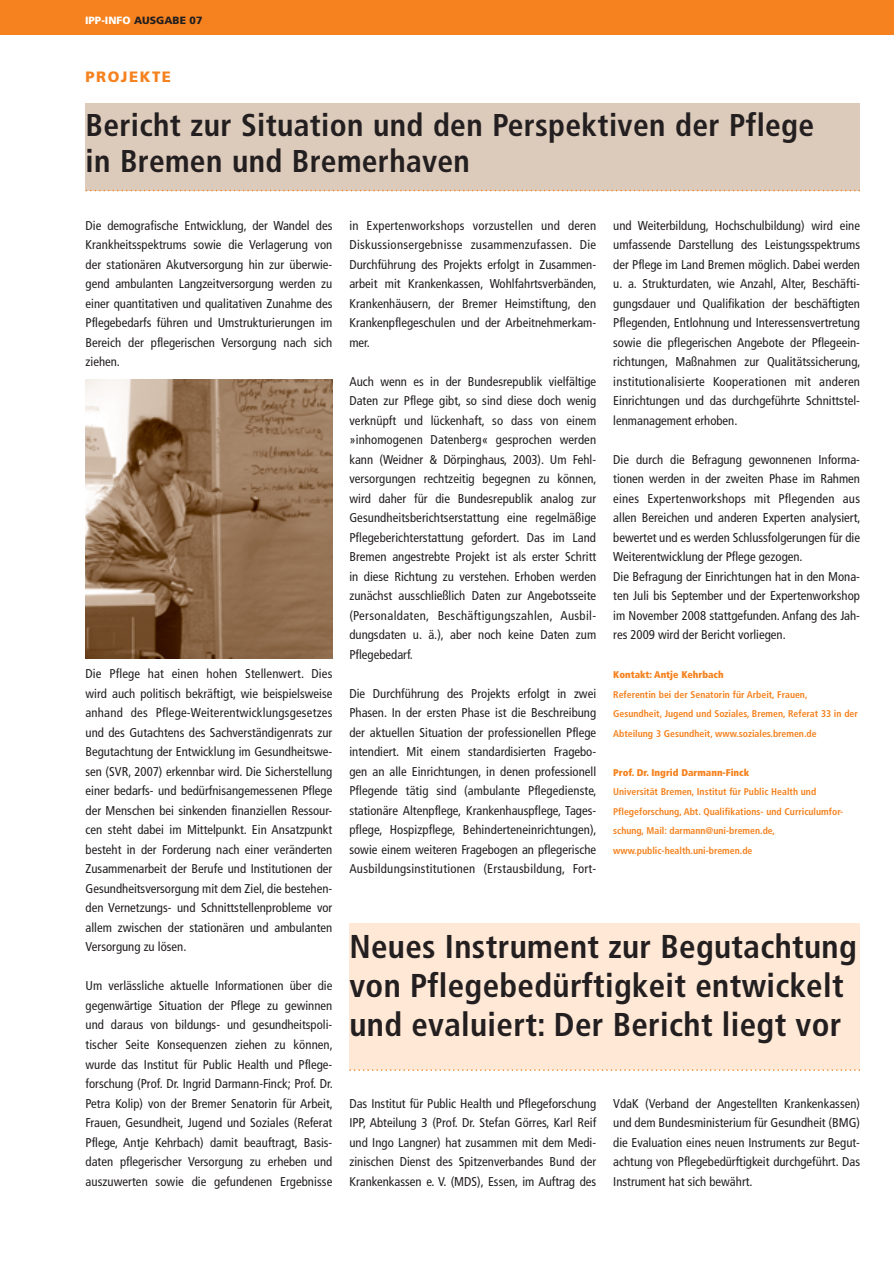
<style>
.page{position:relative;width:895px;height:1265px;background:#fff}
.page>*{position:absolute;margin:0;border:0;box-sizing:border-box;transform-origin:0 0}
.t1{font:700 condensed 33px/39px "Frutiger";letter-spacing:.01em;color:#231f20}
.t2{font:700 condensed 31.5px/36px "Frutiger";letter-spacing:.01em;color:#231f20}
.t3{font:900 15px "Frutiger";letter-spacing:.1em;color:#f5821f}
.t4{font:condensed 12.6px/19.5px "Frutiger";color:#231f20;text-align:justify}
.t5{font:900 10.5px "Frutiger";color:#231f20}
.t6{font:700 condensed 9.6px/19.5px "Frutiger";color:#f5821f}
.t7{font:900 condensed 9.6px "Frutiger";color:#f5821f}
.s1{color:#fff}
</style>
<div class="page">
<div style="left:0;top:1px;width:893px;height:34px;background:#f5821f"></div>
<div style="left:85px;top:103px;width:774px;height:87px;background:#dccaba"></div>
<svg style="left:85px;top:190px;width:774px;height:1px"></svg>
<div style="left:349px;top:923px;width:510px;height:147px;background:#ffe8d5"></div>
<svg style="left:349px;top:1069px;width:510px;height:1px"></svg>
<img style="left:85px;top:379px;width:247px;height:279px">
<p class="t5" style="left:85px;top:16px;width:119px"><span class="s1">IPP-INFO</span> AUSGABE 07</p>
<p class="t3" style="left:85px;top:71px;width:87px">PROJEKTE</p>
<h2 class="t2" style="left:85px;top:109px;width:729px">Bericht zur Situation und den Perspektiven der Pflege in Bremen und Bremerhaven</h2>
<p class="t4" style="left:85px;top:216px;width:248px">Die demografische Entwicklung, der Wandel des Krankheitsspektrums sowie die Verlagerung von der stationären Akutversorgung hin zur überwie&shy;gend ambulanten Langzeitversorgung werden zu einer quantitativen und qualitativen Zunahme des Pflegebedarfs führen und Umstrukturierungen im Bereich der pflegerischen Versorgung nach sich ziehen.</p>
<p class="t4" style="left:85px;top:665px;width:248px">Die Pflege hat einen hohen Stellenwert. Dies wird auch politisch bekräftigt, wie beispielsweise anhand des Pflege-Weiterentwicklungsgesetzes und des Gutachtens des Sachverständigenrats zur Begutachtung der Entwicklung im Gesundheitswe&shy;sen (SVR, 2007) erkennbar wird. Die Sicherstellung einer bedarfs- und bedürfnisangemessenen Pflege der Menschen bei sinkenden finanziellen Ressour&shy;cen steht dabei im Mittelpunkt. Ein Ansatzpunkt besteht in der Forderung nach einer veränderten Zusammenarbeit der Berufe und Institutionen der Gesundheitsversorgung mit dem Ziel, die bestehen&shy;den Vernetzungs- und Schnittstellenprobleme vor allem zwischen der stationären und ambulanten Versorgung zu lösen.</p>
<p class="t4" style="left:85px;top:977px;width:249px">Um verlässliche aktuelle Informationen über die gegenwärtige Situation der Pflege zu gewinnen und daraus von bildungs- und gesundheitspoli&shy;tischer Seite Konsequenzen ziehen zu können, wurde das Institut für Public Health und Pflege&shy;forschung (Prof. Dr. Ingrid Darmann-Finck; Prof. Dr.<br>Petra Kolip) von der Bremer Senatorin für Arbeit, Frauen, Gesundheit, Jugend und Soziales (Referat Pflege, Antje Kehrbach) damit beauftragt, Basis&shy;daten pflegerischer Versorgung zu erheben und auszuwerten sowie die gefundenen Ergebnisse</p>
<p class="t4" style="left:349px;top:216px;width:249px">in Expertenworkshops vorzustellen und deren Diskussionsergebnisse zusammenzufassen. Die Durchführung des Projekts erfolgt in Zusammen&shy;arbeit mit Krankenkassen, Wohlfahrtsverbänden, Krankenhäusern, der Bremer Heimstiftung, den Krankenpflegeschulen und der Arbeitnehmerkam&shy;mer.</p>
<p class="t4" style="left:349px;top:372px;width:249px">Auch wenn es in der Bundesrepublik vielfältige Daten zur Pflege gibt, so sind diese doch wenig verknüpft und lückenhaft, so dass von einem »inhomogenen Datenberg« gesprochen werden kann (Weidner &amp; Dörpinghaus, 2003). Um Fehl&shy;versorgungen rechtzeitig begegnen zu können, wird daher für die Bundesrepublik analog zur Gesundheitsberichtserstattung eine regelmäßige Pflegeberichterstattung gefordert. Das im Land Bremen angestrebte Projekt ist als erster Schritt in diese Richtung zu verstehen. Erhoben werden zunächst ausschließlich Daten zur Angebotsseite (Personaldaten, Beschäftigungszahlen, Ausbil&shy;dungsdaten u. ä.), aber noch keine Daten zum Pflegebedarf.</p>
<p class="t4" style="left:349px;top:684px;width:249px">Die Durchführung des Projekts erfolgt in zwei Phasen. In der ersten Phase ist die Beschreibung der aktuellen Situation der professionellen Pflege intendiert. Mit einem standardisierten Fragebo&shy;gen an alle Einrichtungen, in denen professionell Pflegende tätig sind (ambulante Pflegedienste, stationäre Altenpflege, Krankenhauspflege, Tages&shy;pflege, Hospizpflege, Behinderteneinrichtungen), sowie einem weiteren Fragebogen an pflegerische Ausbildungsinstitutionen (Erstausbildung, Fort-</p>
<p class="t4" style="left:613px;top:216px;width:249px">und Weiterbildung, Hochschulbildung) wird eine umfassende Darstellung des Leistungsspektrums der Pflege im Land Bremen möglich. Dabei werden u. a. Strukturdaten, wie Anzahl, Alter, Beschäfti&shy;gungsdauer und Qualifikation der beschäftigten Pflegenden, Entlohnung und Interessensvertretung sowie die pflegerischen Angebote der Pflegeein&shy;richtungen, Maßnahmen zur Qualitätssicherung, institutionalisierte Kooperationen mit anderen Einrichtungen und das durchgeführte Schnittstel&shy;lenmanagement erhoben.</p>
<p class="t4" style="left:613px;top:450px;width:249px;text-align:left">Die durch die Befragung gewonnenen Informa&shy;tionen werden in der zweiten Phase im Rahmen eines Expertenworkshops mit Pflegenden aus allen Bereichen und anderen Experten analysiert, bewertet und es werden Schlussfolgerungen für die Weiterentwicklung der Pflege gezogen.<br>Die Befragung der Einrichtungen hat in den Mona&shy;ten Juli bis September und der Expertenworkshop im November 2008 stattgefunden. Anfang des Jah&shy;res 2009 wird der Bericht vorliegen.</p>
<p class="t7" style="left:613px;top:671px;width:112px">Kontakt: Antje Kehrbach</p>
<p class="t6" style="left:613px;top:685px;width:246px">Referentin bei der Senatorin für Arbeit, Frauen,<br>Gesundheit, Jugend und Soziales, Bremen, Referat 33 in der<br>Abteilung 3 Gesundheit, www.soziales.bremen.de</p>
<p class="t7" style="left:613px;top:768px;width:137px">Prof. Dr. Ingrid Darmann-Finck</p>
<p class="t6" style="left:613px;top:783px;width:231px">Universität Bremen, Institut für Public Health und Pflegeforschung, Abt. Qualifikations- und Curriculumfor&shy;schung, Mail: darmann@uni-bremen.de, www.public-health.uni-bremen.de</p>
<h1 class="t1" style="left:349px;top:929px;width:508px">Neues Instrument zur Begutachtung von Pflegebedürftigkeit entwickelt und evaluiert: Der Bericht liegt vor</h1>
<p class="t4" style="left:349px;top:1094px;width:248px">Das Institut für Public Health und Pflegeforschung IPP, Abteilung 3 (Prof. Dr. Stefan Görres, Karl Reif und Ingo Langner) hat zusammen mit dem Medi&shy;zinischen Dienst des Spitzenverbandes Bund der Krankenkassen e. V. (MDS), Essen, im Auftrag des</p>
<p class="t4" style="left:613px;top:1094px;width:248px">VdaK (Verband der Angestellten Krankenkassen) und dem Bundesministerium für Gesundheit (BMG) die Evaluation eines neuen Instruments zur Begut&shy;achtung von Pflegebedürftigkeit durchgeführt. Das Instrument hat sich bewährt.</p>
</div>
